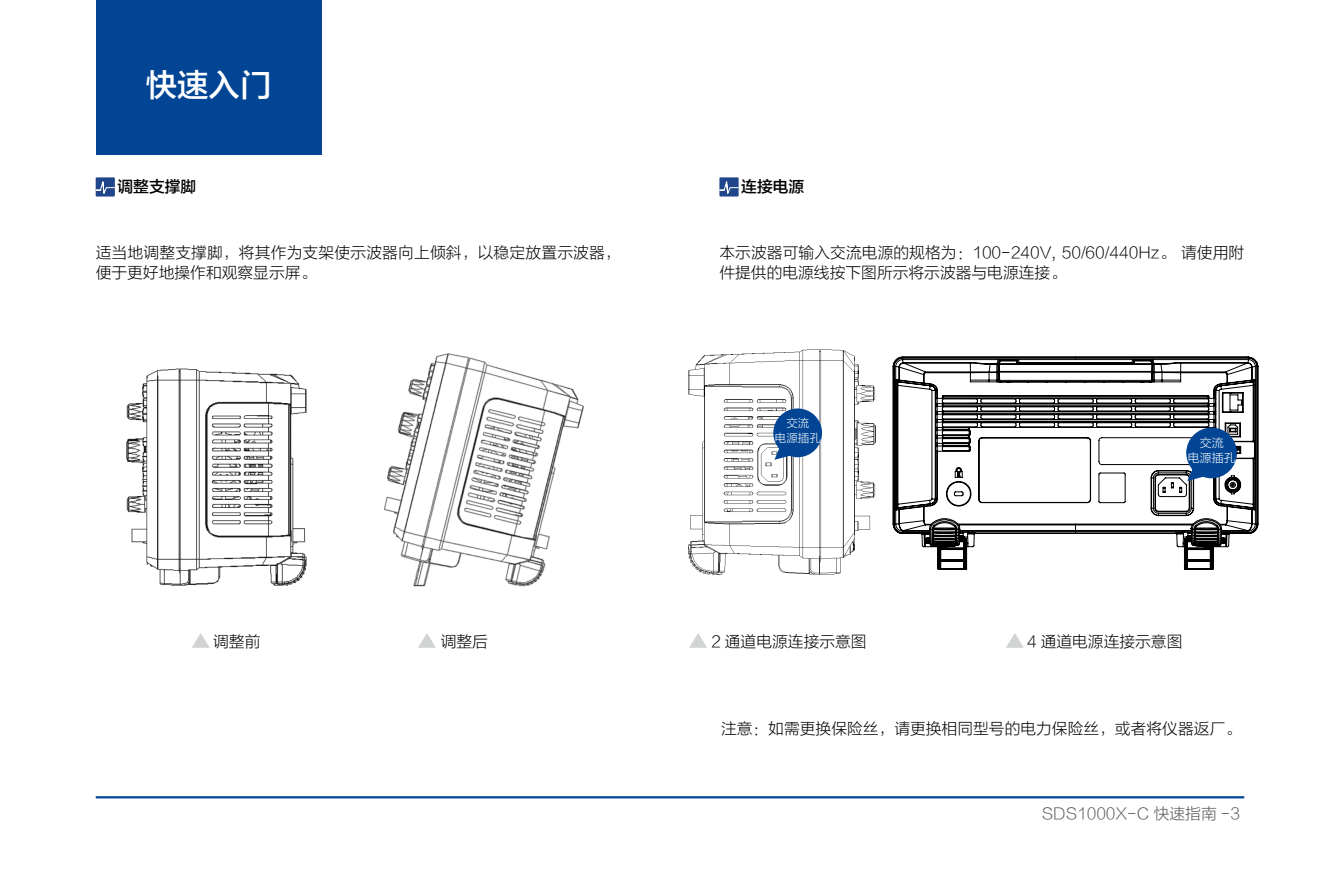
<style>
.page{position:relative;width:1340px;height:893px;background:#fff}
.page>*{position:absolute;margin:0;border:0;box-sizing:border-box;transform-origin:0 0}
.t1{font:31.5px "FZLTZHK GBK1 0";color:#fff}
.t2{font:15.75px/20.2px "FZLTKHK GBK1 0";color:#000}
.t3{font:15.75px "FZLTKHK GBK1 0";color:#58585b}
.t4{font:15.75px "FZLTZHK GBK1 0";color:#000}
.t5{font:11.92px/15.3px "FZLTKHK GBK1 0";color:#fff;text-align:center}
.t6{font:11.47px/14.8px "FZLTKHK GBK1 0";color:#fff;text-align:center}
</style>
<div class="page">
<hr style="left:96px;top:796px;width:1148px;height:2px;background:#014594">
<svg style="left:892px;top:357px;width:366px;height:213px"></svg>
<div style="left:96px;top:0;width:225px;height:154px;background:#014594"></div>
<div style="left:1186px;top:428px;width:50px;height:50px;background:#014594;border-radius:50%"></div>
<svg style="left:1187px;top:459px;width:31px;height:22px"></svg>
<div style="left:96px;top:177px;width:19px;height:20px;background:#20458b"></div>
<svg style="left:96px;top:181px;width:19px;height:16px"></svg>
<div style="left:719px;top:177px;width:19px;height:20px;background:#20458b"></div>
<svg style="left:719px;top:181px;width:19px;height:16px"></svg>
<img style="left:126px;top:353px;width:458px;height:234px">
<img style="left:688px;top:349px;width:188px;height:226px">
<div style="left:773px;top:408px;width:49px;height:49px;background:#014594;border-radius:50%"></div>
<svg style="left:774px;top:439px;width:30px;height:21px"></svg>
<svg style="left:1006px;top:633px;width:17px;height:15px"></svg>
<svg style="left:689px;top:633px;width:18px;height:15px"></svg>
<svg style="left:418px;top:633px;width:18px;height:15px"></svg>
<svg style="left:192px;top:633px;width:18px;height:15px"></svg>
<h1 class="t1" style="left:146px;top:68px;width:127px">快速入门</h1>
<p class="t4" style="left:117px;top:178px;width:80px">调整支撑脚</p>
<p class="t4" style="left:741px;top:178px;width:64px">连接电源</p>
<p class="t2" style="left:96px;top:243px;width:526px">适当地调整支撑脚，将其作为支架使示波器向上倾斜，以稳定放置示波器，便于更好地操作和观察显示屏。</p>
<p class="t2" style="left:719px;top:243px;width:526px">本示波器可输入交流电源的规格为：100-240V, 50/60/440Hz。 请使用附件提供的电源线按下图所示将示波器与电源连接。</p>
<p class="t6" style="left:775px;top:416px;width:48px">交流<br>电源插孔</p>
<p class="t5" style="left:1187px;top:435px;width:49px">交流<br>电源插孔</p>
<p class="t2" style="left:213px;top:631px;width:49px">调整前</p>
<p class="t2" style="left:441px;top:631px;width:49px">调整后</p>
<p class="t2" style="left:711px;top:631px;width:157px">2 通道电源连接示意图</p>
<p class="t2" style="left:1027px;top:631px;width:157px">4 通道电源连接示意图</p>
<p class="t2" style="left:721px;top:718px;width:521px">注意：如需更换保险丝，请更换相同型号的电力保险丝，或者将仪器返厂。</p>
<p class="t3" style="left:1041px;top:805px;width:200px">SDS1000X-C 快速指南 -3</p>
</div>
